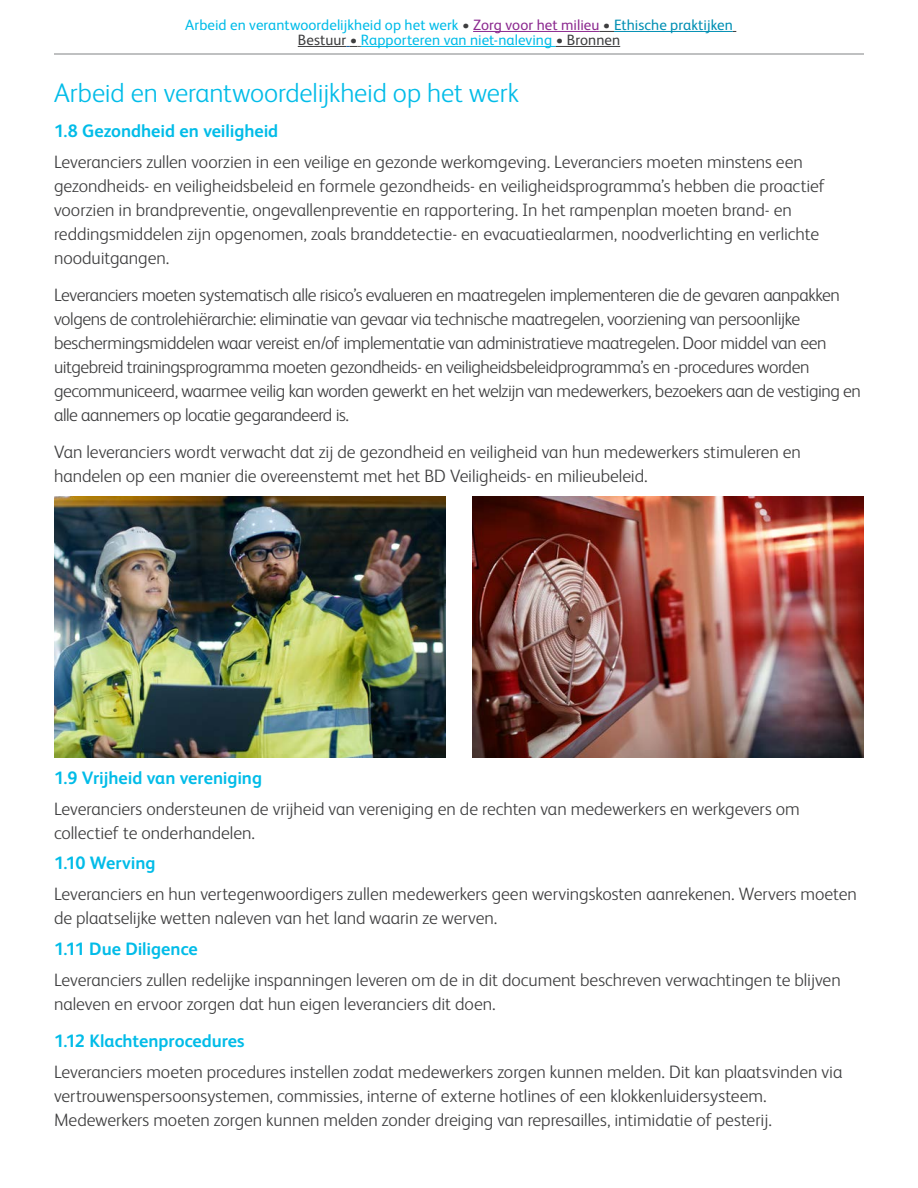
<style>
.page{position:relative;width:918px;height:1188px;background:#fff}
.page>*{position:absolute;margin:0;border:0;box-sizing:border-box;transform-origin:0 0}
.Subhead_option_2_FS{font:300 27px "FS Albert Pro";letter-spacing:-.005em;color:#02bce8}
.Subhead_option_3_FS{font:300 18px/24px "FS Albert Pro";letter-spacing:-.01em;color:#3e3e3f}
.Subhead_option_3_FS-2{font:700 18px "FS Albert Pro";letter-spacing:-.005em;color:#02bce8}
.t1{font:15px/15px "FS Albert Pro";letter-spacing:.005em;color:#02bce8;text-align:center}
.s1{color:#3e3e3f}
.s2{color:#8c2a90}
.s3{color:#008fb3}
</style>
<div class="page">
<hr style="left:473px;top:31px;width:126px;height:1px;background:#8c2a90">
<svg style="left:599px;top:31px;width:15px;height:1px"></svg>
<hr style="left:614px;top:31px;width:119px;height:1px;background:#008fb3">
<hr style="left:298px;top:46px;width:48px;height:1px;background:#3e3e3f">
<svg style="left:346px;top:46px;width:15px;height:1px"></svg>
<hr style="left:361px;top:46px;width:195px;height:1px;background:#02bce8">
<hr style="left:556px;top:46px;width:64px;height:1px;background:#3e3e3f">
<hr style="left:54px;top:54px;width:810px;height:1px;background:#808285">
<img style="left:472px;top:496px;width:392px;height:261px">
<img style="left:54px;top:496px;width:392px;height:261px">
<p class="t1" style="left:185px;top:16px;width:549px">Arbeid en verantwoordelijkheid op het werk <span class="s1">•</span> <span class="s2">Zorg voor het milieu</span> <span class="s1">•</span> <span class="s3">Ethische praktijken<br></span><span class="s1">Bestuur •</span> Rapporteren van niet-naleving <span class="s1">• Bronnen</span></p>
<p class="Subhead_option_2_FS" style="left:54px;top:74px;width:466px">Arbeid en verantwoordelijkheid op het werk</p>
<p class="Subhead_option_3_FS-2" style="left:54px;top:118px;width:226px">1.8 Gezondheid en veiligheid</p>
<p class="Subhead_option_3_FS" style="left:54px;top:148px;width:773px">Leveranciers zullen voorzien in een veilige en gezonde werkomgeving. Leveranciers moeten minstens een gezondheids- en veiligheidsbeleid en formele gezondheids- en veiligheidsprogramma’s hebben die proactief voorzien in brandpreventie, ongevallenpreventie en rapportering. In het rampenplan moeten brand- en reddingsmiddelen zijn opgenomen, zoals branddetectie- en evacuatiealarmen, noodverlichting en verlichte nooduitgangen.</p>
<p class="Subhead_option_3_FS" style="left:54px;top:282px;width:808px">Leveranciers moeten systematisch alle risico’s evalueren en maatregelen implementeren die de gevaren aanpakken volgens de controlehiërarchie: eliminatie van gevaar via technische maatregelen, voorziening van persoonlijke beschermingsmiddelen waar vereist en/of implementatie van administratieve maatregelen. Door middel van een uitgebreid trainingsprogramma moeten gezondheids- en veiligheidsbeleidprogramma’s en -procedures worden gecommuniceerd, waarmee veilig kan worden gewerkt en het welzijn van medewerkers, bezoekers aan de vestiging en alle aannemers op locatie gegarandeerd is.</p>
<p class="Subhead_option_3_FS" style="left:54px;top:439px;width:748px">Van leveranciers wordt verwacht dat zij de gezondheid en veiligheid van hun medewerkers stimuleren en handelen op een manier die overeenstemt met het BD Veiligheids- en milieubeleid.</p>
<p class="Subhead_option_3_FS-2" style="left:54px;top:765px;width:210px">1.9 Vrijheid van vereniging</p>
<p class="Subhead_option_3_FS" style="left:54px;top:795px;width:747px">Leveranciers ondersteunen de vrijheid van vereniging en de rechten van medewerkers en werkgevers om collectief te onderhandelen.</p>
<p class="Subhead_option_3_FS-2" style="left:54px;top:850px;width:103px">1.10 Werving</p>
<p class="Subhead_option_3_FS" style="left:54px;top:881px;width:805px">Leveranciers en hun vertegenwoordigers zullen medewerkers geen wervingskosten aanrekenen. Wervers moeten de plaatselijke wetten naleven van het land waarin ze werven.</p>
<p class="Subhead_option_3_FS-2" style="left:54px;top:936px;width:145px">1.11 Due Diligence</p>
<p class="Subhead_option_3_FS" style="left:54px;top:966px;width:788px">Leveranciers zullen redelijke inspanningen leveren om de in dit document beschreven verwachtingen te blijven naleven en ervoor zorgen dat hun eigen leveranciers dit doen.</p>
<p class="Subhead_option_3_FS-2" style="left:54px;top:1028px;width:192px">1.12 Klachtenprocedures</p>
<p class="Subhead_option_3_FS" style="left:54px;top:1058px;width:790px">Leveranciers moeten procedures instellen zodat medewerkers zorgen kunnen melden. Dit kan plaatsvinden via vertrouwenspersoonsystemen, commissies, interne of externe hotlines of een klokkenluidersysteem.<br>Medewerkers moeten zorgen kunnen melden zonder dreiging van represailles, intimidatie of pesterij.</p>
</div>
